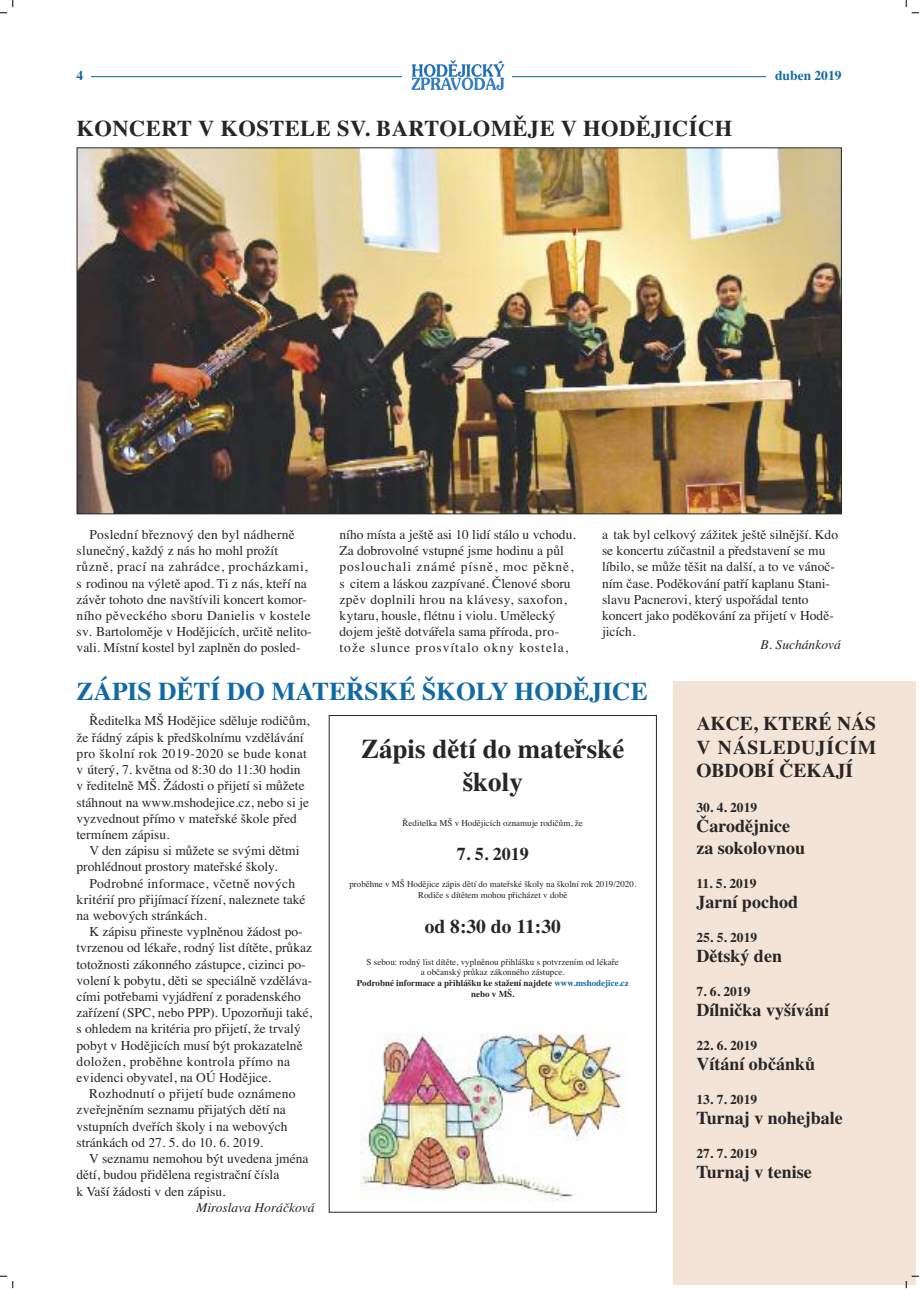
<style>
.page{position:relative;width:919px;height:1289px;background:#fff}
.page>*{position:absolute;margin:0;border:0;box-sizing:border-box;transform-origin:0 0}
.t1{font:700 27px/32.4px "Times";color:#272526;text-align:center}
.t2{font:700 25.5px "Times";color:#116aa4}
.t3{font:700 22.5px "Times";letter-spacing:.02em;color:#272526}
.t4{font:700 19.5px/23.4px "Times";color:#272526;text-align:justify}
.t5{font:700 18px/21.6px "Times";color:#272526}
.t6{font:13.5px/16.2px "Times";color:#272526}
.t7{font:700 13.5px "Times";color:#272526}
.t8{font:italic 13.5px "Times";color:#272526}
.t9{font:700 13.5px "Times";color:#116aa4}
.t10{font:9px/10.8px "Times";color:#272526;text-align:center}
.s1{font-weight:700}
.s2{font-weight:700;color:#116aa4}
</style>
<div class="page">
<hr style="left:91px;top:76px;width:675px;height:1px;background:#116aa4">
<div style="left:402px;top:69px;width:110px;height:14px;background:#fff"></div>
<div style="left:672px;top:681px;width:243px;height:603px;background:#f3e4d7"></div>
<svg style="left:411px;top:60px;width:93px;height:30px"></svg>
<svg style="left:905px;top:1275px;width:13px;height:13px"></svg>
<img style="left:360px;top:1033px;width:265px;height:168px">
<img style="left:79px;top:150px;width:760px;height:362px">
<p class="t9" style="left:77px;top:67px;width:8px">4</p>
<p class="t9" style="left:775px;top:67px;width:68px">duben 2019</p>
<h3 class="t3" style="left:77px;top:115px;width:657px">KONCERT V KOSTELE SV. BARTOLOMĚJE V HODĚJICÍCH</h3>
<p class="t6" style="left:77px;top:526px;width:237px;text-indent:13px">Poslední březnový den byl nádherně slunečný, každý z nás ho mohl prožít různě, prací na zahrádce, procházkami, s rodinou na výletě apod. Ti z nás, kteří na závěr tohoto dne navštívili koncert komor&shy;ního pěveckého sboru Danielis v kostele sv. Bartoloměje v Hodějicích, určitě nelito&shy;vali. Místní kostel byl zaplněn do posled-</p>
<p class="t6" style="left:339px;top:526px;width:238px">ního místa a ještě asi 10 lidí stálo u vchodu.<br>Za dobrovolné vstupné jsme hodinu a půl poslouchali známé písně, moc pěkně, s citem a láskou zazpívané. Členové sboru zpěv doplnili hrou na klávesy, saxofon, kytaru, housle, flétnu i violu. Umělecký dojem ještě dotvářela sama příroda, pro&shy;tože slunce prosvítalo okny kostela,</p>
<p class="t6" style="left:602px;top:526px;width:237px">a tak byl celkový zážitek ještě silnější. Kdo se koncertu zúčastnil a představení se mu líbilo, se může těšit na další, a to ve vánoč&shy;ním čase. Poděkování patří kaplanu Stani&shy;slavu Pacnerovi, který uspořádal tento koncert jako poděkování za přijetí v Hodě&shy;jicích.</p>
<p class="t8" style="left:760px;top:636px;width:82px">B. Suchánková</p>
<h2 class="t2" style="left:77px;top:676px;width:572px">ZÁPIS DĚTÍ DO MATEŘSKÉ ŠKOLY HODĚJICE</h2>
<h1 class="t1" style="left:361px;top:732px;width:265px">Zápis dětí do mateřské školy</h1>
<p class="t10" style="left:402px;top:817px;width:182px">Ředitelka MŠ v Hodějicích oznamuje rodičům, že</p>
<h3 class="t5" style="left:457px;top:842px;width:73px">7. 5. 2019</h3>
<p class="t10" style="left:349px;top:878px;width:288px">proběhne v MŠ Hodějice zápis dětí do mateřské školy na školní rok 2019/2020.<br>Rodiče s dítětem mohou přicházet v době</p>
<h3 class="t4" style="left:425px;top:914px;width:137px">od 8:30 do 11:30</h3>
<p class="t10" style="left:356px;top:956px;width:274px">S sebou: rodný list dítěte, vyplněnou přihlášku s potvrzením od lékaře<br>a občanský průkaz zákonného zástupce.<br><span class="s1">Podrobné informace a přihlášku ke stažení najdete</span> <span class="s2">www.mshodejice.cz </span><span class="s1">nebo v MŠ.</span></p>
<p class="t6" style="left:77px;top:712px;width:234px;text-indent:13px">Ředitelka MŠ Hodějice sděluje rodičům, že řádný zápis k předškolnímu vzdělávání pro školní rok 2019-2020 se bude konat v úterý, 7. května od 8:30 do 11:30 hodin v ředitelně MŠ. Žádosti o přijetí si můžete stáhnout na www.mshodejice.cz, nebo si je vyzvednout přímo v mateřské škole před termínem zápisu.</p>
<p class="t6" style="left:77px;top:842px;width:224px;text-indent:13px">V den zápisu si můžete se svými dětmi prohlédnout prostory mateřské školy.</p>
<p class="t6" style="left:77px;top:874px;width:230px;text-indent:13px">Podrobné informace, včetně nových kritérií pro přijímací řízení, naleznete také na webových stránkách.</p>
<p class="t6" style="left:76px;top:923px;width:237px;text-indent:13px">K zápisu přineste vyplněnou žádost po&shy;tvrzenou od lékaře, rodný list dítěte, průkaz totožnosti zákonného zástupce, cizinci po&shy;volení k pobytu, děti se speciálně vzděláva&shy;cími potřebami vyjádření z poradenského zařízení (SPC, nebo PPP). Upozorňuji také, s ohledem na kritéria pro přijetí, že trvalý pobyt v Hodějicích musí být prokazatelně doložen, proběhne kontrola přímo na evidenci obyvatel, na OÚ Hodějice.</p>
<p class="t6" style="left:76px;top:1085px;width:220px;text-indent:13px">Rozhodnutí o přijetí bude oznámeno zveřejněním seznamu přijatých dětí na vstupních dveřích školy i na webových stránkách od 27. 5. do 10. 6. 2019.</p>
<p class="t6" style="left:76px;top:1150px;width:233px;text-indent:13px">V seznamu nemohou být uvedena jména dětí, budou přidělena registrační čísla<br>k Vaší žádosti v den zápisu.</p>
<p class="t8" style="left:196px;top:1199px;width:120px">Miroslava Horáčková</p>
<h3 class="t4" style="left:696px;top:712px;width:181px">AKCE, KTERÉ NÁS V NÁSLEDUJÍCÍM OBDOBÍ ČEKAJÍ</h3>
<p class="t7" style="left:696px;top:799px;width:62px">30. 4. 2019</p>
<h3 class="t5" style="left:696px;top:815px;width:110px">Čarodějnice za sokolovnou</h3>
<p class="t7" style="left:696px;top:875px;width:62px">11. 5. 2019</p>
<h3 class="t5" style="left:696px;top:890px;width:103px">Jarní pochod</h3>
<p class="t7" style="left:696px;top:929px;width:62px">25. 5. 2019</p>
<h3 class="t5" style="left:696px;top:944px;width:87px">Dětský den</h3>
<p class="t7" style="left:696px;top:983px;width:55px">7. 6. 2019</p>
<h3 class="t5" style="left:696px;top:998px;width:134px">Dílnička vyšívání</h3>
<p class="t7" style="left:696px;top:1037px;width:62px">22. 6. 2019</p>
<h3 class="t5" style="left:696px;top:1052px;width:120px">Vítání občánků</h3>
<p class="t7" style="left:696px;top:1091px;width:62px">13. 7. 2019</p>
<h3 class="t5" style="left:696px;top:1106px;width:148px">Turnaj v nohejbale</h3>
<p class="t7" style="left:696px;top:1145px;width:62px">27. 7. 2019</p>
<h3 class="t5" style="left:696px;top:1160px;width:117px">Turnaj v tenise</h3>
</div>
